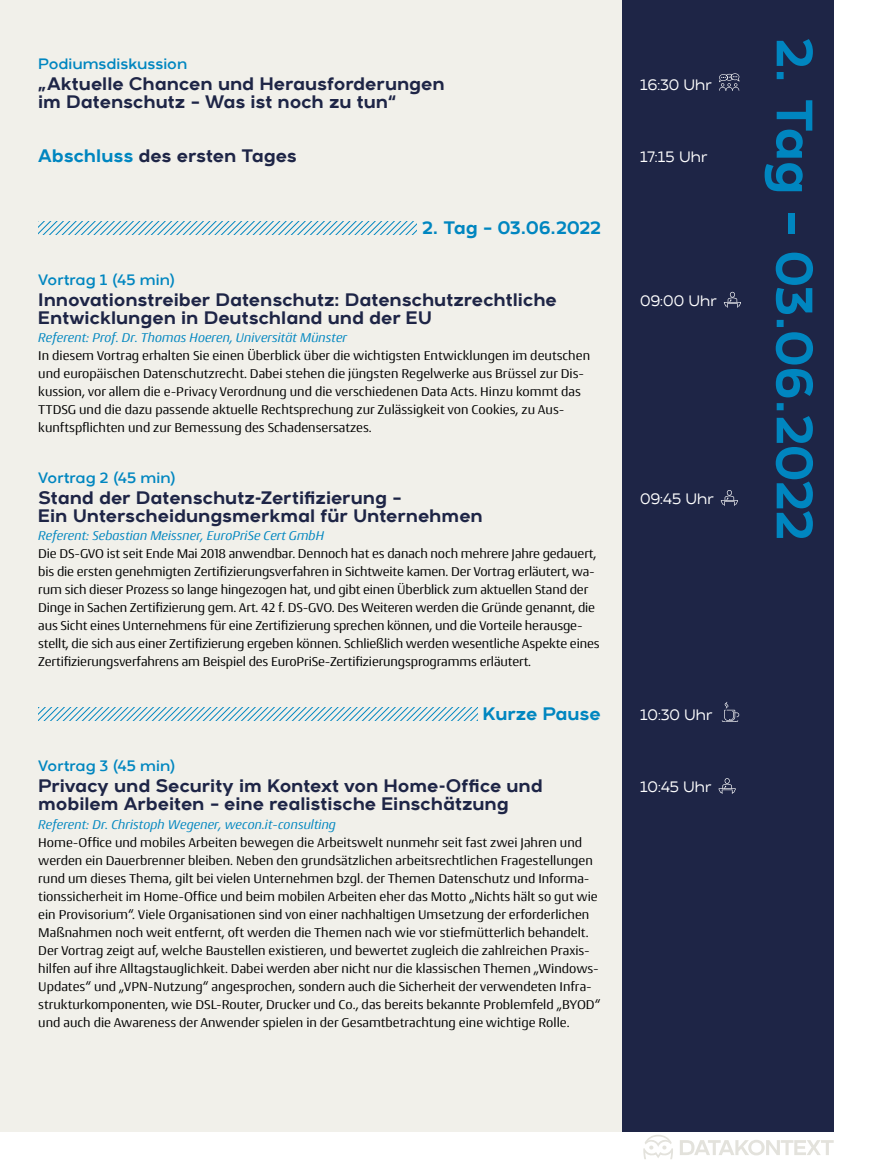
<style>
.page{position:relative;width:872px;height:1170px;background:#fff}
.page>*{position:absolute;margin:0;border:0;box-sizing:border-box;transform-origin:0 0}
.t1{font:700 51px "Arkibal";letter-spacing:-.01em;color:#0086c0}
.t2{font:700 18px/18px "Arkibal";letter-spacing:-.005em;color:#1e2546}
.t3{font:700 18px "Arkibal";letter-spacing:-.005em;color:#0086c0}
.t4{font:15px "Arkibal";color:#0086c0}
.t5{font:500 15px "Arkibal";letter-spacing:-.005em;color:#fff}
.t6{font:13.5px/18px "Conto";color:#000}
.t7{font:italic 13.5px "Conto";color:#0086c0}
.s1{color:#0086c0}
</style>
<div class="page">
<div style="left:0;top:0;width:833px;height:1131px;background:#f1f0ea"></div>
<div style="left:622px;top:0;width:211px;height:1131px;background:#1e2546"></div>
<svg style="left:643px;top:1135px;width:30px;height:24px"></svg>
<svg style="left:680px;top:1140px;width:153px;height:15px"></svg>
<svg style="left:38px;top:221px;width:379px;height:13px"></svg>
<svg style="left:38px;top:707px;width:439px;height:13px"></svg>
<svg style="left:719px;top:73px;width:20px;height:18px"></svg>
<svg style="left:724px;top:292px;width:17px;height:16px"></svg>
<svg style="left:721px;top:490px;width:17px;height:16px"></svg>
<svg style="left:722px;top:702px;width:17px;height:20px"></svg>
<svg style="left:718px;top:778px;width:17px;height:16px"></svg>
<p class="t4" style="left:38px;top:53px;width:151px">Podiumsdiskussion</p>
<h2 class="t2" style="left:38px;top:74px;width:408px">„Aktuelle Chancen und Herausforderungen im Datenschutz – Was ist noch zu tun“</h2>
<h2 class="t2" style="left:38px;top:146px;width:260px"><span class="s1">Abschluss</span> des ersten Tages</h2>
<h2 class="t3" style="left:422px;top:215px;width:180px">2. Tag – 03.06.2022</h2>
<p class="t4" style="left:38px;top:269px;width:138px">Vortrag 1 (45 min)</p>
<h2 class="t2" style="left:38px;top:290px;width:520px">Innovationstreiber Datenschutz: Datenschutzrechtliche<br>Entwicklungen in Deutschland und der EU</h2>
<p class="t7" style="left:38px;top:329px;width:310px">Referent: Prof. Dr. Thomas Hoeren, Universität Münster</p>
<p class="t6" style="left:38px;top:346px;width:553px">In diesem Vortrag erhalten Sie einen Überblick über die wichtigsten Entwicklungen im deutschen und europäischen Datenschutzrecht. Dabei stehen die jüngsten Regelwerke aus Brüssel zur Dis&shy;kussion, vor allem die e-Privacy Verordnung und die verschiedenen Data Acts. Hinzu kommt das TTDSG und die dazu passende aktuelle Rechtsprechung zur Zulässigkeit von Cookies, zu Aus&shy;kunftspflichten und zur Bemessung des Schadensersatzes.</p>
<p class="t4" style="left:38px;top:467px;width:139px">Vortrag 2 (45 min)</p>
<h2 class="t2" style="left:38px;top:488px;width:446px">Stand der Datenschutz-Zertifizierung –<br>Ein Unterscheidungsmerkmal für Unternehmen</h2>
<p class="t7" style="left:38px;top:527px;width:287px">Referent: Sebastian Meissner, EuroPriSe Cert GmbH</p>
<p class="t6" style="left:38px;top:544px;width:563px">Die DS-GVO ist seit Ende Mai 2018 anwendbar. Dennoch hat es danach noch mehrere Jahre gedauert, bis die ersten genehmigten Zertifizierungsverfahren in Sichtweite kamen. Der Vortrag erläutert, wa&shy;rum sich dieser Prozess so lange hingezogen hat, und gibt einen Überblick zum aktuellen Stand der Dinge in Sachen Zertifizierung gem. Art. 42 f. DS-GVO. Des Weiteren werden die Gründe genannt, die aus Sicht eines Unternehmens für eine Zertifizierung sprechen können, und die Vorteile herausge&shy;stellt, die sich aus einer Zertifizierung ergeben können. Schließlich werden wesentliche Aspekte eines Zertifizierungsverfahrens am Beispiel des EuroPriSe-Zertifizierungsprogramms erläutert.</p>
<h2 class="t3" style="left:482px;top:701px;width:120px">Kurze Pause</h2>
<p class="t4" style="left:38px;top:755px;width:138px">Vortrag 3 (45 min)</p>
<h2 class="t2" style="left:38px;top:776px;width:506px">Privacy und Security im Kontext von Home-Office und mobilem Arbeiten – eine realistische Einschätzung</h2>
<p class="t7" style="left:38px;top:815px;width:299px">Referent: Dr. Christoph Wegener, wecon.it-consulting</p>
<p class="t6" style="left:38px;top:832px;width:563px">Home-Office und mobiles Arbeiten bewegen die Arbeitswelt nunmehr seit fast zwei Jahren und werden ein Dauerbrenner bleiben. Neben den grundsätzlichen arbeitsrechtlichen Fragestellungen rund um dieses Thema, gilt bei vielen Unternehmen bzgl. der Themen Datenschutz und Informa&shy;tionssicherheit im Home-Office und beim mobilen Arbeiten eher das Motto „Nichts hält so gut wie ein Provisorium“. Viele Organisationen sind von einer nachhaltigen Umsetzung der erforderlichen Maßnahmen noch weit entfernt, oft werden die Themen nach wie vor stiefmütterlich behandelt.<br>Der Vortrag zeigt auf, welche Baustellen existieren, und bewertet zugleich die zahlreichen Praxis&shy;hilfen auf ihre Alltagstauglichkeit. Dabei werden aber nicht nur die klassischen Themen „Windows-Updates“ und „VPN-Nutzung“ angesprochen, sondern auch die Sicherheit der verwendeten Infra&shy;strukturkomponenten, wie DSL-Router, Drucker und Co., das bereits bekannte Problemfeld „BYOD“ und auch die Awareness der Anwender spielen in der Gesamtbetrachtung eine wichtige Rolle.</p>
<p class="t5" style="left:640px;top:75px;width:73px">16:30 Uhr</p>
<p class="t5" style="left:640px;top:147px;width:69px">17:15 Uhr</p>
<p class="t5" style="left:640px;top:291px;width:78px">09:00 Uhr</p>
<p class="t5" style="left:640px;top:489px;width:75px">09:45 Uhr</p>
<p class="t5" style="left:640px;top:705px;width:74px">10:30 Uhr</p>
<p class="t5" style="left:640px;top:777px;width:73px">10:45 Uhr</p>
<h1 class="t1" style="left:831px;top:38px;width:503px;rotate:90deg">2. Tag – 03.06.2022</h1>
</div>
